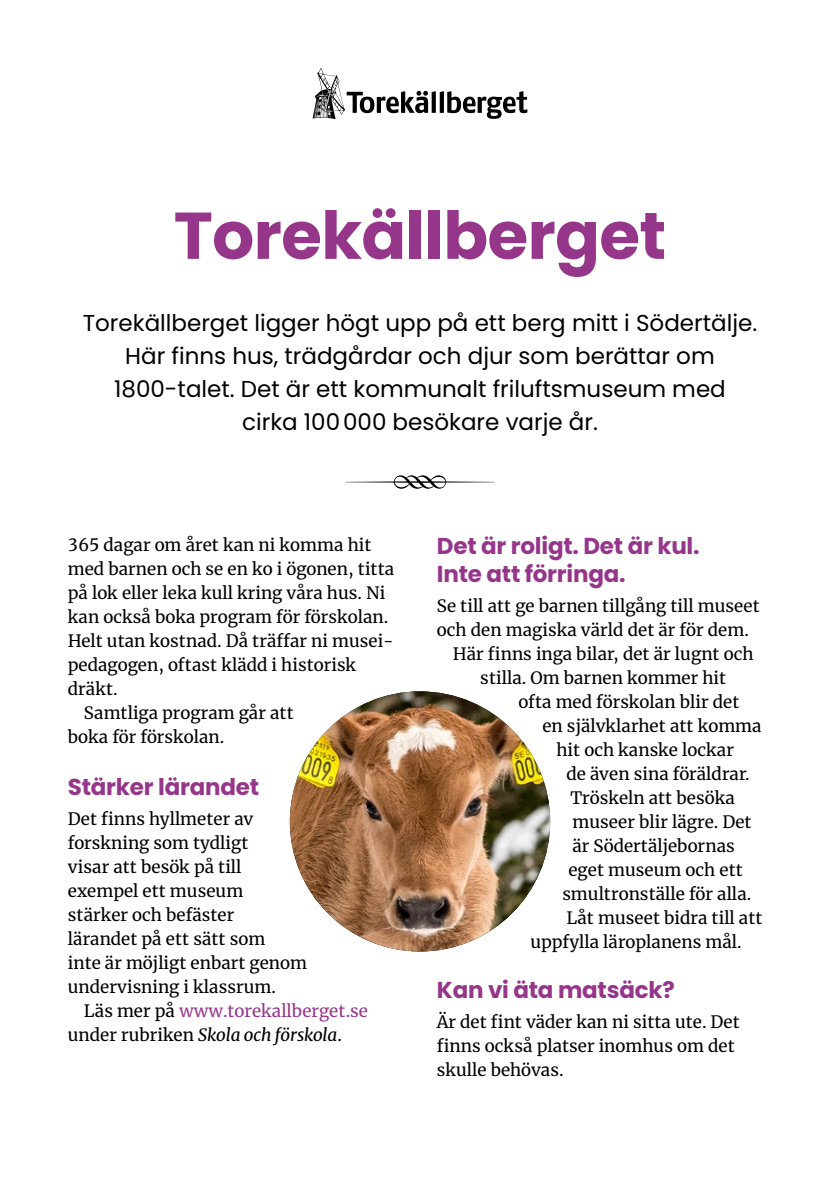
<style>
.page{position:relative;width:840px;height:1191px;background:#fff}
.page>*{position:absolute;margin:0;border:0;box-sizing:border-box;transform-origin:0 0}
._03_Mellis{font:700 66px "Poppins Latin";letter-spacing:-.01em;color:#96368b}
.t1{font:23px/33px "Poppins Latin";color:#000;text-align:center}
._03_Mellis-2{font:700 23px/28px "Poppins Latin";letter-spacing:-.01em;color:#96368b}
._04_Bröd{font:17px/24px "Merriweather";color:#000}
._04b_Bröd_indrag{font:17px/24px "Merriweather";color:#000}
.s1{color:#96368b}
.s2{font-style:italic}
</style>
<div class="page">
<svg style="left:312px;top:68px;width:215px;height:51px"></svg>
<img style="left:290px;top:691px;width:260px;height:260px;border-radius:130px">
<svg style="left:345px;top:475px;width:149px;height:14px"></svg>
<p class="_03_Mellis" style="left:174px;top:192px;width:493px">Torekällberget</p>
<p class="t1" style="left:83px;top:306px;width:675px">Torekällberget ligger högt upp på ett berg mitt i Södertälje.<br>Här finns hus, trädgårdar och djur som berättar om 1800-talet. Det är ett kommunalt friluftsmuseum med<br>cirka 100000 besökare varje år.</p>
<p class="_04_Bröd" style="left:68px;top:531px;width:328px">365 dagar om året kan ni komma hit med barnen och se en ko i ögonen, titta på lok eller leka kull kring våra hus. Ni kan också boka program för förskolan.<br>Helt utan kostnad. Då träffar ni musei&shy;pedagogen, oftast klädd i historisk dräkt.</p>
<p class="_04b_Bröd_indrag" style="left:68px;top:699px;width:227px;text-indent:16px">Samtliga program går att boka för förskolan.</p>
<p class="_03_Mellis-2" style="left:68px;top:773px;width:193px">Stärker lärandet</p>
<p class="_04_Bröd" style="left:68px;top:805px;width:240px">Det finns hyllmeter av forskning som tydligt<br>visar att besök på till exempel ett museum stärker och befäster lärandet på ett sätt som<br>inte är möjligt enbart genom undervisning i klassrum.</p>
<p class="_04b_Bröd_indrag" style="left:68px;top:997px;width:301px;text-indent:16px">Läs mer på <span class="s1">www.torekallberget.se </span>under rubriken <span class="s2">Skola och förskola</span>.</p>
<p class="_03_Mellis-2" style="left:436px;top:532px;width:264px">Det är roligt. Det är kul.<br>Inte att förringa.</p>
<p class="_04_Bröd" style="left:436px;top:592px;width:324px">Se till att ge barnen tillgång till museet och den magiska värld det är för dem.</p>
<p class="_04b_Bröd_indrag" style="left:452px;top:640px;width:302px">Här finns inga bilar, det är lugnt och</p>
<p class="_04b_Bröd_indrag" style="left:480px;top:664px;width:247px">stilla. Om barnen kommer hit</p>
<p class="_04b_Bröd_indrag" style="left:518px;top:688px;width:222px">ofta med förskolan blir det</p>
<p class="_04b_Bröd_indrag" style="left:542px;top:712px;width:221px">en självklarhet att komma</p>
<p class="_04b_Bröd_indrag" style="left:556px;top:736px;width:179px">hit och kanske lockar</p>
<p class="_04b_Bröd_indrag" style="left:566px;top:760px;width:185px">de även sina föräldrar.</p>
<p class="_04b_Bröd_indrag" style="left:570px;top:784px;width:166px">Tröskeln att besöka</p>
<p class="_04b_Bröd_indrag" style="left:572px;top:808px;width:181px">museer blir lägre. Det</p>
<p class="_04b_Bröd_indrag" style="left:572px;top:832px;width:164px">är Södertäljebornas</p>
<p class="_04b_Bröd_indrag" style="left:568px;top:856px;width:176px">eget museum och ett</p>
<p class="_04b_Bröd_indrag" style="left:562px;top:880px;width:190px">smultronställe för alla.</p>
<p class="_04b_Bröd_indrag" style="left:530px;top:904px;width:234px;text-indent:36px">Låt museet bidra till att uppfylla läroplanens mål.</p>
<p class="_03_Mellis-2" style="left:436px;top:975px;width:239px">Kan vi äta matsäck?</p>
<p class="_04_Bröd" style="left:436px;top:1008px;width:304px">Är det fint väder kan ni sitta ute. Det finns också platser inomhus om det skulle behövas.</p>
</div>
